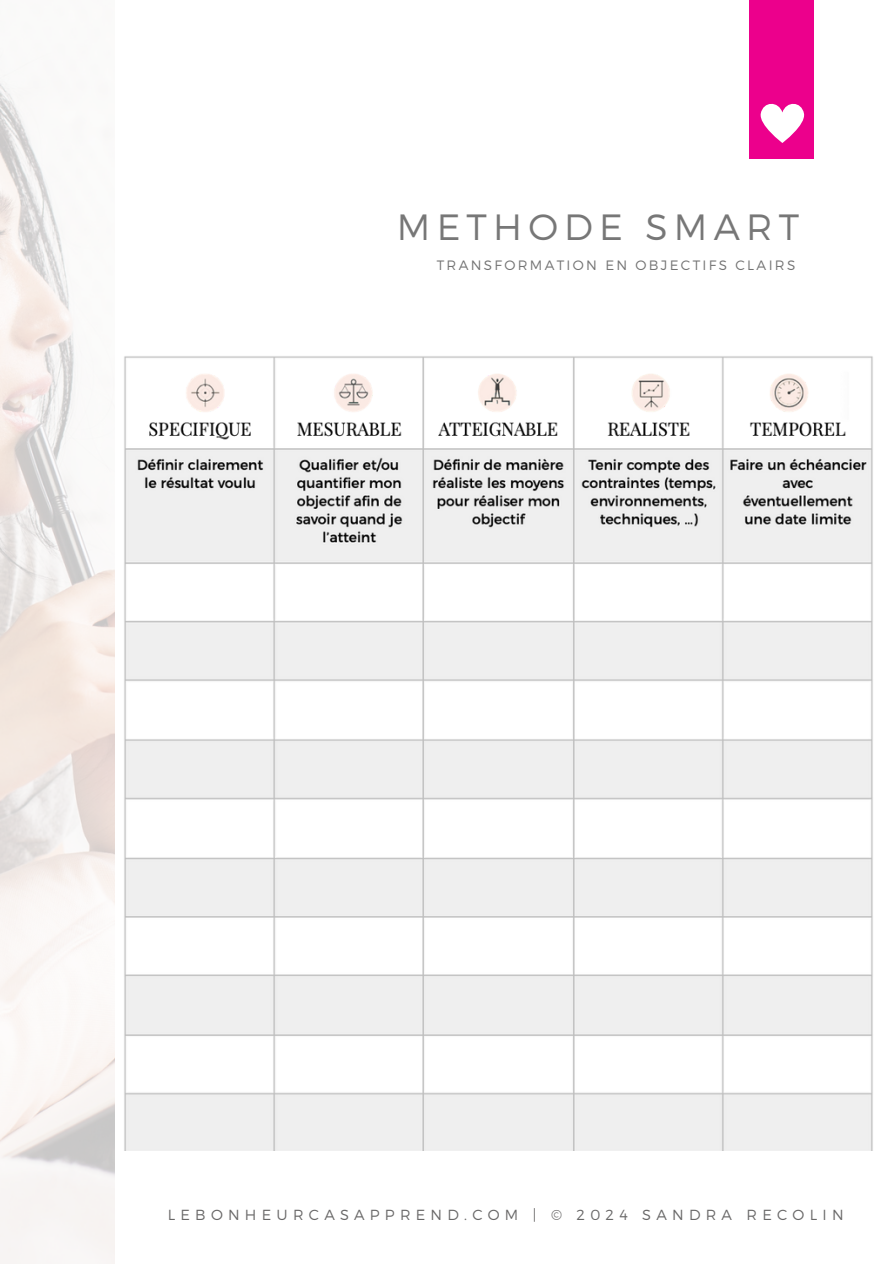
<style>
.page{position:relative;width:893px;height:1264px;background:#fff}
.page>*{position:absolute;margin:0;border:0;box-sizing:border-box;transform-origin:0 0}
.t1{font:300 36.45px "Montserrat";letter-spacing:.17em;color:#777}
.t2{font:300 14.55px "Montserrat";letter-spacing:.36em;color:#696868}
.t3{font:300 13.5px "Montserrat";letter-spacing:.17em;color:#737373}
</style>
<div class="page">
<div style="left:749px;top:0;width:64px;height:159px;background:#ec008c"></div>
<svg style="left:760px;top:104px;width:44px;height:39px"></svg>
<img style="left:124px;top:356px;width:749px;height:794px">
<img style="left:0;top:75px;width:115px;height:1188px">
<p class="t1" style="left:397px;top:203px;width:403px">METHODE SMART</p>
<p class="t3" style="left:436px;top:257px;width:360px">TRANSFORMATION EN OBJECTIFS CLAIRS</p>
<p class="t2" style="left:168px;top:1205px;width:677px">LEBONHEURCASAPPREND.COM | © 2024 SANDRA RECOLIN</p>
</div>
